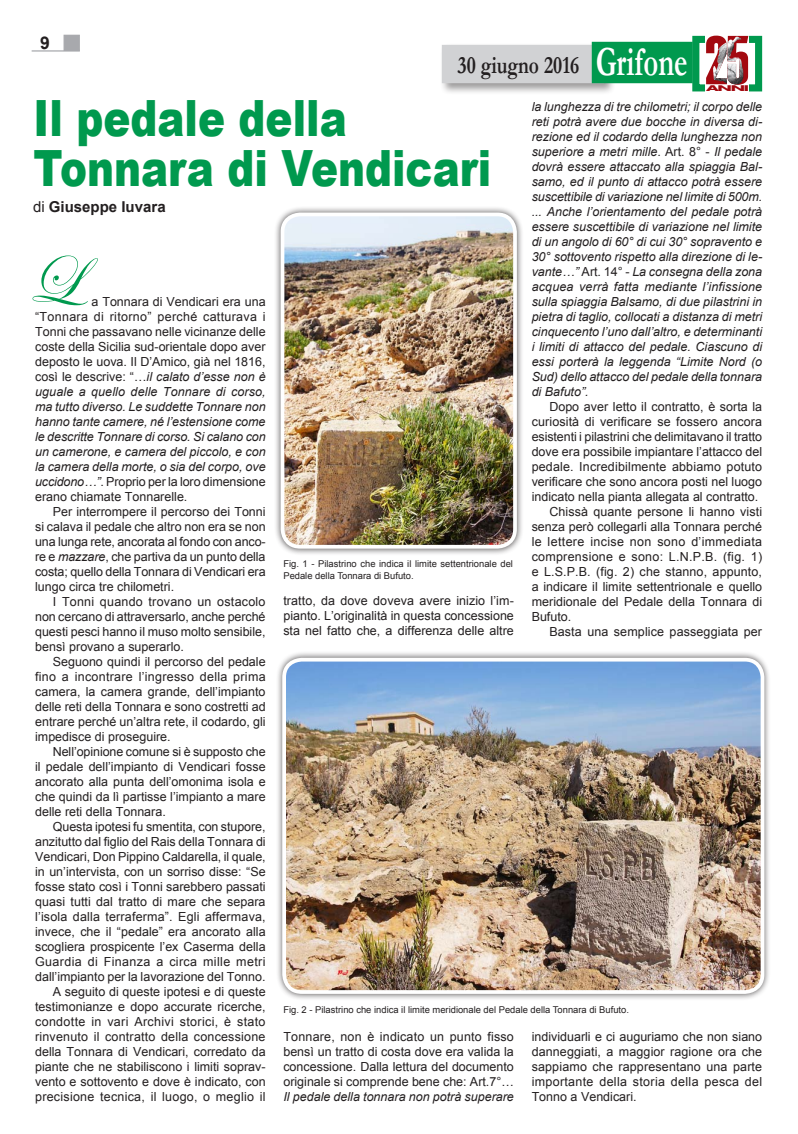
<style>
.page{position:relative;width:798px;height:1134px;background:#fff}
.page>*{position:absolute;margin:0;border:0;box-sizing:border-box;transform-origin:0 0}
.t1{font:68.75px "Edwardian Script ITC";color:#00994e}
.t2{font:900 50px/50px "Arial";color:#00994e;scale:.81 1}
.t3{font:700 25px "Garamond";color:#231f20;scale:.78 1}
.t4{font:700 17.5px "Arial";color:#231f20}
.t5{font:700 15px "Arial";color:#231f20}
.t6{font:12.5px/15px "Arial";color:#231f20;text-align:justify}
.t7{font:italic 12.5px/15px "Arial";color:#231f20;text-align:justify}
.t8{font:12.5px "Arial";letter-spacing:.025em;color:#231f20}
.t9{font:12.5px "Arial";letter-spacing:.02em;color:#231f20}
.t10{font:9.38px/11.2px "Arial";color:#231f20}
.t11{font:700 7.62px "Futura";color:#a30910;scale:2.14 1}
.s1{font-size:41.88px;color:#fff}
.s2{font-weight:400}
.s3{font-style:normal}
.s4{font-style:italic}
</style>
<div class="page">
<div style="left:692px;top:36px;width:69px;height:55px;border:7px solid #00994e"></div>
<div style="left:705px;top:34px;width:43px;height:59px;background:#fff"></div>
<svg style="left:706px;top:36px;width:42px;height:49px"></svg>
<div style="left:710px;top:36px;width:33px;height:49px;background:#231f20;opacity:.75"></div>
<hr style="left:32px;top:50px;width:48px;height:2px;background:#a8a9ad">
<div style="left:63px;top:35px;width:17px;height:16px;background:#a8a9ad;border:1px solid #a8a9ad"></div>
<div style="left:440px;top:43px;width:175px;height:52px;background:#231f20;opacity:.45"></div>
<div style="left:441px;top:45px;width:162px;height:38px;background:#d1d2d4"></div>
<div style="left:591px;top:42px;width:101px;height:41px;background:#00994e"></div>
<div style="left:273px;top:206px;width:250px;height:349px;background:#231f20;opacity:.75"></div>
<img style="left:283px;top:214px;width:232px;height:333px">
<div style="left:280px;top:213px;width:236px;height:336px;border:4px solid #fff;border-radius:18px"></div>
<div style="left:275px;top:651px;width:496px;height:350px;background:#231f20;opacity:.75"></div>
<img style="left:284px;top:660px;width:478px;height:332px">
<div style="left:282px;top:658px;width:482px;height:336px;border:4px solid #fff;border-radius:18px"></div>
<h3 class="t4" style="left:40px;top:31px;width:11px">9</h3>
<h3 class="t3" style="left:457px;top:51px;width:296px">30 giugno 2016 <span class="s1">Grifone</span></h3>
<p class="t11" style="left:705px;top:83px;width:22px">ANNI</p>
<h2 class="t2" style="left:34px;top:92px;width:566px">Il pedale della<br>Tonnara di Vendicari</h2>
<p class="t5" style="left:33px;top:196px;width:134px"><span class="s2">di</span> Giuseppe Iuvara</p>
<p class="t7" style="left:531px;top:99px;width:232px">la lunghezza di tre chilometri; il corpo delle reti potrà avere due bocche in diversa di&shy;rezione ed il codardo della lunghezza non superiore a metri mille<span class="s3">. Art. 8° -</span> Il pedale dovrà essere attaccato alla spiaggia Bal&shy;samo, ed il punto di attacco potrà essere suscettibile di variazione nel limite di 500m. ... Anche l’orientamento del pedale potrà essere suscettibile di variazione nel limite di un angolo di 60° di cui 30° sopravento e 30° sottovento rispetto alla direzione di le&shy;vante…” <span class="s3">Art. 14° -</span> La consegna della zona acquea verrà fatta mediante l’infissione sulla spiaggia Balsamo, di due pilastrini in pietra di taglio, collocati a distanza di metri cinquecento l’uno dall’altro, e determinanti i limiti di attacco del pedale. Ciascuno di essi porterà la leggenda “Limite Nord (o Sud) dello attacco del pedale della tonnara di Bafuto”.</p>
<p class="t6" style="left:549px;top:399px;width:214px">Dopo aver letto il contratto, è sorta la</p>
<p class="t6" style="left:531px;top:414px;width:232px">curiosità di verificare se fossero ancora</p>
<p class="t6" style="left:531px;top:429px;width:232px">esistenti i pilastrini che delimitavano il tratto</p>
<p class="t6" style="left:531px;top:444px;width:232px">dove era possibile impiantare l’attacco del</p>
<p class="t6" style="left:531px;top:459px;width:232px">pedale. Incredibilmente abbiamo potuto</p>
<p class="t6" style="left:531px;top:474px;width:232px">verificare che sono ancora posti nel luogo</p>
<p class="t6" style="left:531px;top:489px;width:228px">indicato nella pianta allegata al contratto.</p>
<p class="t6" style="left:549px;top:504px;width:214px">Chissà quante persone li hanno visti</p>
<p class="t6" style="left:531px;top:519px;width:232px">senza però collegarli alla Tonnara perché</p>
<p class="t8" style="left:531px;top:534px;width:232px">le lettere incise non sono d’immediata</p>
<p class="t9" style="left:531px;top:549px;width:232px">comprensione e sono: L.N.P.B. (fig. 1)</p>
<p class="t6" style="left:531px;top:564px;width:232px">e L.S.P.B. (fig. 2) che stanno, appunto,</p>
<p class="t6" style="left:531px;top:579px;width:232px">a indicare il limite settentrionale e quello</p>
<p class="t6" style="left:531px;top:594px;width:232px">meridionale del Pedale della Tonnara di</p>
<p class="t6" style="left:531px;top:609px;width:41px">Bufuto.</p>
<p class="t6" style="left:549px;top:624px;width:214px">Basta una semplice passeggiata per</p>
<h1 class="t1" style="left:27px;top:243px;width:54px">L</h1>
<p class="t6" style="left:35px;top:294px;width:232px;text-indent:56px">a Tonnara di Vendicari era una “Tonnara di ritorno” perché catturava i Tonni che passavano nelle vicinanze delle coste della Sicilia sud-orientale dopo aver deposto le uova. Il D’Amico, già nel 1816, così le descrive: “…<span class="s4">il calato d’esse non è uguale a quello delle Tonnare di corso, ma tutto diverso. Le suddette Tonnare non hanno tante camere, né l’estensione come le descritte Tonnare di corso. Si calano con un camerone, e camera del piccolo, e con la camera della morte, o sia del corpo, ove uccidono…”</span>. Proprio per la loro dimensione erano chiamate Tonnarelle.</p>
<p class="t6" style="left:35px;top:504px;width:232px;text-indent:18px">Per interrompere il percorso dei Tonni si calava il pedale che altro non era se non una lunga rete, ancorata al fondo con anco&shy;re e <span class="s4">mazzare</span>, che partiva da un punto della costa; quello della Tonnara di Vendicari era lungo circa tre chilometri.</p>
<p class="t6" style="left:35px;top:594px;width:232px;text-indent:18px">I Tonni quando trovano un ostacolo non cercano di attraversarlo, anche perché questi pesci hanno il muso molto sensibile, bensì provano a superarlo.</p>
<p class="t6" style="left:35px;top:654px;width:232px;text-indent:18px">Seguono quindi il percorso del pedale fino a incontrare l’ingresso della prima camera, la camera grande, dell’impianto delle reti della Tonnara e sono costretti ad entrare perché un’altra rete, il codardo, gli impedisce di proseguire.</p>
<p class="t6" style="left:35px;top:744px;width:232px;text-indent:18px">Nell’opinione comune si è supposto che il pedale dell’impianto di Vendicari fosse ancorato alla punta dell’omonima isola e che quindi da lì partisse l’impianto a mare delle reti della Tonnara.</p>
<p class="t6" style="left:35px;top:819px;width:232px;text-align:right">Questa ipotesi fu smentita, con stupore, anzitutto dal figlio del Rais della Tonnara di Vendicari, Don Pippino Caldarella, il quale, in un’intervista, con un sorriso disse: “Se fosse stato così i Tonni sarebbero passati quasi tutti dal tratto di mare che separa l’isola dalla terraferma”. Egli affermava, invece, che il “pedale” era ancorato alla scogliera prospicente l’ex Caserma della Guardia di Finanza a circa mille metri dall’impianto per la lavorazione del Tonno.<br>A seguito di queste ipotesi e di queste testimonianze e dopo accurate ricerche, condotte in vari Archivi storici, è stato rinvenuto il contratto della concessione della Tonnara di Vendicari, corredato da piante che ne stabiliscono i limiti soprav&shy;vento e sottovento e dove è indicato, con precisione tecnica, il luogo, o meglio il</p>
<p class="t10" style="left:283px;top:558px;width:231px">Fig. 1 - Pilastrino che indica il limite settentrionale del<br>Pedale della Tonnara di Bufuto.</p>
<p class="t6" style="left:283px;top:594px;width:232px">tratto, da dove doveva avere inizio l’im&shy;pianto. L’originalità in questa concessione sta nel fatto che, a differenza delle altre</p>
<p class="t10" style="left:283px;top:1004px;width:347px">Fig. 2 - Pilastrino che indica il limite meridionale del Pedale della Tonnara di Bufuto.</p>
<p class="t6" style="left:283px;top:1029px;width:232px">Tonnare, non è indicato un punto fisso bensì un tratto di costa dove era valida la concessione. Dalla lettura del documento originale si comprende bene che: Art.7°…</p>
<p class="t7" style="left:283px;top:1090px;width:232px">Il pedale della tonnara non potrà superare</p>
<p class="t6" style="left:531px;top:1029px;width:232px">individuarli e ci auguriamo che non siano danneggiati, a maggior ragione ora che sappiamo che rappresentano una parte importante della storia della pesca del Tonno a Vendicari.</p>
</div>
